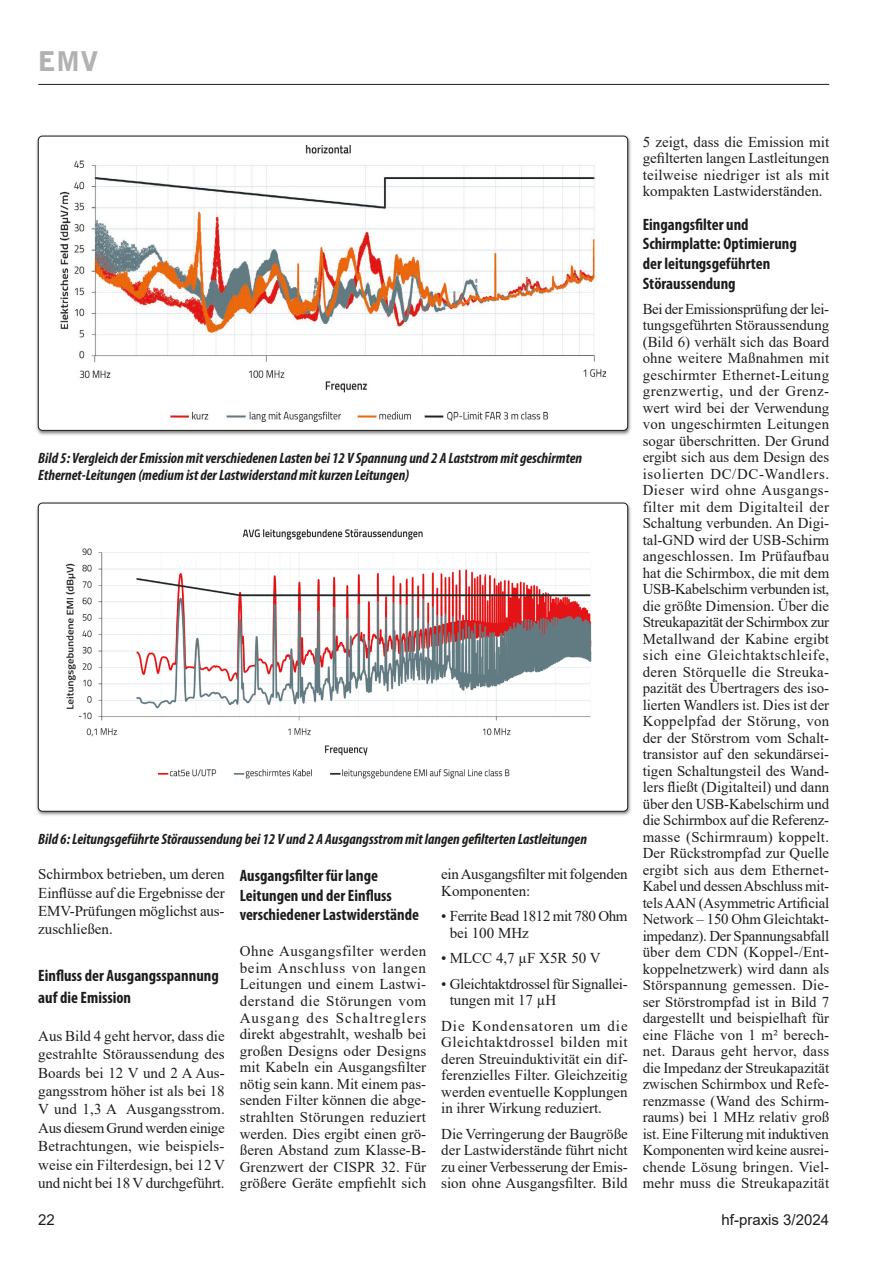
<style>
.page{position:relative;width:893px;height:1263px;background:#fff}
.page>*{position:absolute;margin:0;border:0;box-sizing:border-box;transform-origin:0 0}
.t1{font:900 27px "Bell Gothic BT";color:#b2b2b2}
.t2{font:700 condensed 16.5px/19.5px "Myriad Pro";color:#1d1d1b}
.t3{font:15px/16.5px "Times New Roman";color:#1d1d1b;text-align:justify}
.t4{font:italic 700 condensed 15px/16.5px "Myriad Pro";color:#1d1d1b}
.t5{font:15px/16.5px "Times New Roman";letter-spacing:-.02em;color:#1d1d1b}
.t6{font:15px/16.5px "Times New Roman";letter-spacing:-.025em;color:#1d1d1b}
.t7{font:15px "Arial";color:#1d1d1b}
</style>
<div class="page">
<hr style="left:38px;top:84px;width:791px;height:1px;background:#1d1d1b">
<div style="left:35px;top:134px;width:597px;height:302px;background:#1d1d1b;opacity:.6"></div>
<div style="left:38px;top:136px;width:590px;height:294px;background:#fff;border-radius:4px"></div>
<img style="left:60px;top:145px;width:546px;height:276px">
<div style="left:38px;top:136px;width:590px;height:295px;border:1px solid #1d1d1b;border-radius:4px"></div>
<div style="left:35px;top:501px;width:597px;height:315px;background:#1d1d1b;opacity:.6"></div>
<div style="left:38px;top:503px;width:590px;height:308px;background:#fff;border-radius:4px"></div>
<img style="left:65px;top:529px;width:527px;height:250px">
<h1 class="t1" style="left:38px;top:44px;width:62px">EMV</h1>
<p class="t4" style="left:38px;top:449px;width:545px">Bild 5: Vergleich der Emission mit verschiedenen Lasten bei 12 V Spannung und 2 A Laststrom mit geschirmten<br>Ethernet-Leitungen (medium ist der Lastwiderstand mit kurzen Leitungen)</p>
<p class="t4" style="left:38px;top:830px;width:550px">Bild 6: Leitungsgeführte Störaussendung bei 12 V und 2 A Ausgangsstrom mit langen gefilterten Lastleitungen</p>
<p class="t3" style="left:38px;top:864px;width:188px;line-height:18.5px">Schirmbox betrieben, um deren Einflüsse auf die Ergebnisse der EMV-Prüfungen möglichst aus&shy;zuschließen.</p>
<p class="t2" style="left:38px;top:965px;width:182px;line-height:21.5px">Einfluss der Ausgangsspannung auf die Emission</p>
<p class="t3" style="left:38px;top:1026px;width:188px;line-height:18.5px">Aus Bild 4 geht hervor, dass die gestrahlte Störaussendung des Boards bei 12 V und 2 A Aus&shy;gangsstrom höher ist als bei 18<br>V und 1,3 A Ausgangsstrom.<br>Aus diesem Grund werden einige Betrachtungen, wie beispiels&shy;weise ein Filterdesign, bei 12 V und nicht bei 18 V durchgeführt.</p>
<p class="t2" style="left:240px;top:865px;width:181px">Ausgangsfilter für lange<br>Leitungen und der Einfluss verschiedener Lastwiderstände</p>
<p class="t3" style="left:240px;top:942px;width:188px">Ohne Ausgangsfilter werden beim Anschluss von langen Leitungen und einem Lastwi&shy;derstand die Störungen vom Ausgang des Schaltreglers direkt abgestrahlt, weshalb bei großen Designs oder Designs mit Kabeln ein Ausgangsfilter nötig sein kann. Mit einem pas&shy;senden Filter können die abge&shy;strahlten Störungen reduziert werden. Dies ergibt einen grö&shy;ßeren Abstand zum Klasse-B-Grenzwert der CISPR 32. Für größere Geräte empfiehlt sich</p>
<p class="t3" style="left:441px;top:865px;width:188px">ein Ausgangsfilter mit folgenden<br>Komponenten:</p>
<p class="t6" style="left:450px;top:907px;width:179px;text-indent:-9px">• Ferrite Bead 1812 mit 780 Ohm bei 100 MHz</p>
<p class="t3" style="left:441px;top:949px;width:161px">• MLCC 4,7 µF X5R 50 V</p>
<p class="t5" style="left:450px;top:975px;width:179px;text-indent:-9px">• Gleichtaktdrossel für Signallei&shy;tungen mit 17 µH</p>
<p class="t3" style="left:441px;top:1017px;width:188px">Die Kondensatoren um die Gleichtaktdrossel bilden mit deren Streuinduktivität ein dif&shy;ferenzielles Filter. Gleichzeitig werden eventuelle Kopplungen in ihrer Wirkung reduziert.</p>
<p class="t3" style="left:441px;top:1125px;width:188px">Die Verringerung der Baugröße der Lastwiderstände führt nicht zu einer Verbesserung der Emis&shy;sion ohne Ausgangsfilter. Bild</p>
<p class="t3" style="left:643px;top:133px;width:188px">5 zeigt, dass die Emission mit gefilterten langen Lastleitungen teilweise niedriger ist als mit kompakten Lastwiderständen.</p>
<p class="t2" style="left:643px;top:214px;width:156px">Eingangsfilter und<br>Schirmplatte: Optimierung der leitungsgeführten<br>Störaussendung</p>
<p class="t3" style="left:643px;top:300px;width:188px">Bei der Emissionsprüfung der lei&shy;tungsgeführten Störaussendung (Bild 6) verhält sich das Board ohne weitere Maßnahmen mit geschirmter Ethernet-Leitung grenzwertig, und der Grenz&shy;wert wird bei der Verwendung von ungeschirmten Leitungen sogar überschritten. Der Grund ergibt sich aus dem Design des isolierten DC/DC-Wandlers.<br>Dieser wird ohne Ausgangs&shy;filter mit dem Digitalteil der Schaltung verbunden. An Digi&shy;tal-GND wird der USB-Schirm angeschlossen. Im Prüfaufbau hat die Schirmbox, die mit dem USB-Kabelschirm verbunden ist, die größte Dimension. Über die Streukapazität der Schirmbox zur Metallwand der Kabine ergibt sich eine Gleichtaktschleife, deren Störquelle die Streuka&shy;pazität des Übertragers des iso&shy;lierten Wandlers ist. Dies ist der Koppelpfad der Störung, von der der Störstrom vom Schalt&shy;transistor auf den sekundärsei&shy;tigen Schaltungsteil des Wand&shy;lers fließt (Digitalteil) und dann über den USB-Kabelschirm und die Schirmbox auf die Referenz&shy;masse (Schirmraum) koppelt.<br>Der Rückstrompfad zur Quelle ergibt sich aus dem Ethernet-Kabel und dessen Abschluss mit&shy;tels AAN (Asymmetric Artificial Network – 150 Ohm Gleichtakt&shy;impedanz). Der Spannungsabfall über dem CDN (Koppel-/Ent&shy;koppelnetzwerk) wird dann als Störspannung gemessen. Die&shy;ser Störstrompfad ist in Bild 7 dargestellt und beispielhaft für eine Fläche von 1 m² berech&shy;net. Daraus geht hervor, dass die Impedanz der Streukapazität zwischen Schirmbox und Refe&shy;renzmasse (Wand des Schirm&shy;raums) bei 1 MHz relativ groß ist. Eine Filterung mit induktiven Komponenten wird keine ausrei&shy;chende Lösung bringen. Viel&shy;mehr muss die Streukapazität</p>
<p class="t7" style="left:38px;top:1209px;width:18px">22</p>
<p class="t7" style="left:722px;top:1209px;width:109px">hf-praxis 3/2024</p>
</div>
